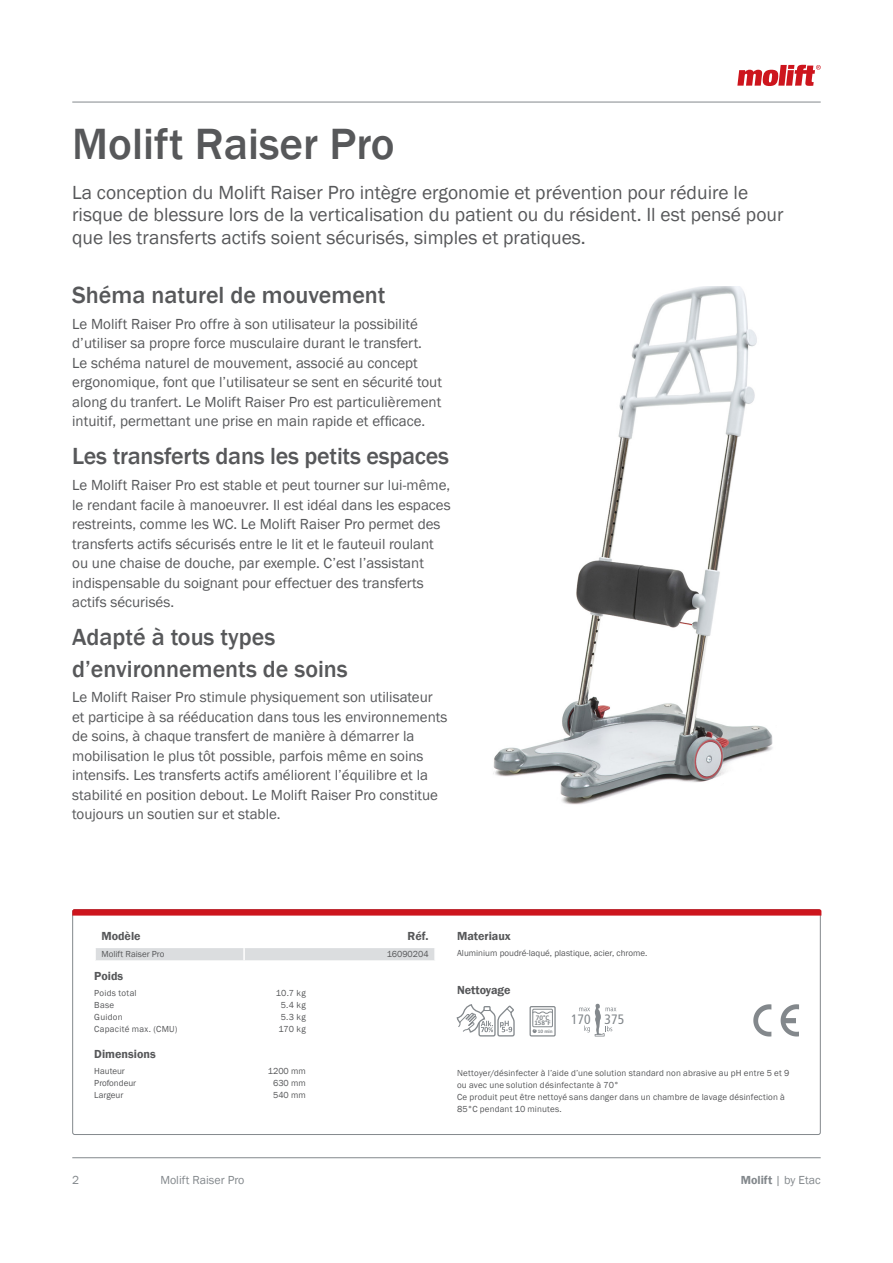
<style>
.page{position:relative;width:893px;height:1263px;background:#fff}
.page>*{position:absolute;margin:0;border:0;box-sizing:border-box;transform-origin:0 0}
._3__Header_-_Intro{font:500 45px "Franklin Gothic";color:#57585a}
._4__Header_-_Basic_body{font:500 24px/31.5px "Franklin Gothic";color:#57585a}
._3__Body_-_Intro{font:19.5px/22.5px "Franklin Gothic";color:#57585a}
._4__Body_-_Basic_body{font:15px/19.5px "Franklin Gothic";color:#57585a}
.t1{font:condensed 13.65px "Frutiger LT Pro";color:#83888c}
._6__Header_-_Facts{font:600 12px "Franklin Gothic";color:#57585a}
.t2{font:12px "Franklin Gothic";color:#83888c}
._6__Body_-_Facts{font:9px/12px "Franklin Gothic";letter-spacing:.015em;color:#57585a}
.t3{font:700 7.2px/5.6px "Calibri";color:#83888c}
.t4{font:700 5.25px "Calibri";color:#83888c}
.s1{font-weight:600}
</style>
<div class="page">
<img style="left:493px;top:286px;width:280px;height:519px">
<hr style="left:72px;top:102px;width:749px;height:1px;background:#83888c">
<hr style="left:72px;top:1157px;width:749px;height:1px;background:#83888c">
<svg style="left:737px;top:65px;width:84px;height:21px"></svg>
<div style="left:96px;top:948px;width:339px;height:12px;background:#dbdddf"></div>
<svg style="left:457px;top:1004px;width:58px;height:32px"></svg>
<div style="left:532px;top:1009px;width:21px;height:18px;border:1px solid #83888c"></div>
<div style="left:530px;top:1006px;width:26px;height:30px;border:1px solid #83888c"></div>
<svg style="left:533px;top:1029px;width:4px;height:4px"></svg>
<svg style="left:532px;top:1011px;width:21px;height:3px"></svg>
<svg style="left:579px;top:1004px;width:37px;height:32px"></svg>
<svg style="left:753px;top:1004px;width:18px;height:32px"></svg>
<svg style="left:781px;top:1004px;width:18px;height:32px"></svg>
<svg style="left:72px;top:909px;width:749px;height:6px;background:#ca1921"></svg>
<p class="_3__Header_-_Intro" style="left:72px;top:116px;width:324px">Molift Raiser Pro</p>
<p class="_3__Body_-_Intro" style="left:72px;top:181px;width:713px">La conception du Molift Raiser Pro intègre ergonomie et prévention pour réduire le risque de blessure lors de la verticalisation du patient ou du résident. Il est pensé pour que les transferts actifs soient sécurisés, simples et pratiques.</p>
<p class="_4__Header_-_Basic_body" style="left:72px;top:279px;width:315px">Shéma naturel de mouvement</p>
<p class="_4__Body_-_Basic_body" style="left:72px;top:314px;width:371px">Le Molift Raiser Pro offre à son utilisateur la possibilité d’utiliser sa propre force musculaire durant le transfert.<br>Le schéma naturel de mouvement, associé au concept ergonomique, font que l’utilisateur se sent en sécurité tout along du tranfert. Le Molift Raiser Pro est particulièrement intuitif, permettant une prise en main rapide et efficace.</p>
<p class="_4__Header_-_Basic_body" style="left:72px;top:441px;width:378px">Les transferts dans les petits espaces</p>
<p class="_4__Body_-_Basic_body" style="left:72px;top:476px;width:380px">Le Molift Raiser Pro est stable et peut tourner sur lui-même, le rendant facile à manoeuvrer. Il est idéal dans les espaces restreints, comme les WC. Le Molift Raiser Pro permet des transferts actifs sécurisés entre le lit et le fauteuil roulant ou une chaise de douche, par exemple. C’est l’assistant indispensable du soignant pour effectuer des transferts actifs sécurisés.</p>
<p class="_4__Header_-_Basic_body" style="left:72px;top:621px;width:277px">Adapté à tous types d’environnements de soins</p>
<p class="_4__Body_-_Basic_body" style="left:72px;top:688px;width:377px">Le Molift Raiser Pro stimule physiquement son utilisateur et participe à sa rééducation dans tous les environnements de soins, à chaque transfert de manière à démarrer la mobilisation le plus tôt possible, parfois même en soins intensifs. Les transferts actifs améliorent l’équilibre et la stabilité en position debout. Le Molift Raiser Pro constitue toujours un soutien sur et stable.</p>
<p class="_6__Header_-_Facts" style="left:101px;top:928px;width:41px">Modèle</p>
<p class="_6__Header_-_Facts" style="left:407px;top:928px;width:23px">Réf.</p>
<p class="_6__Body_-_Facts" style="left:101px;top:948px;width:64px">Molift Raiser Pro</p>
<p class="_6__Body_-_Facts" style="left:387px;top:948px;width:43px">16090204</p>
<p class="_6__Header_-_Facts" style="left:94px;top:968px;width:30px">Poids</p>
<p class="_6__Body_-_Facts" style="left:94px;top:987px;width:44px">Poids total</p>
<p class="_6__Body_-_Facts" style="left:276px;top:987px;width:31px">10.7 kg</p>
<p class="_6__Body_-_Facts" style="left:94px;top:999px;width:22px">Base</p>
<p class="_6__Body_-_Facts" style="left:281px;top:999px;width:27px">5.4 kg</p>
<p class="_6__Body_-_Facts" style="left:94px;top:1011px;width:30px">Guidon</p>
<p class="_6__Body_-_Facts" style="left:281px;top:1011px;width:27px">5.3 kg</p>
<p class="_6__Body_-_Facts" style="left:94px;top:1023px;width:85px">Capacité max. (CMU)</p>
<p class="_6__Body_-_Facts" style="left:279px;top:1023px;width:29px">170 kg</p>
<p class="_6__Header_-_Facts" style="left:94px;top:1046px;width:63px">Dimensions</p>
<p class="_6__Body_-_Facts" style="left:94px;top:1065px;width:32px">Hauteur</p>
<p class="_6__Body_-_Facts" style="left:268px;top:1065px;width:39px">1200 mm</p>
<p class="_6__Body_-_Facts" style="left:94px;top:1077px;width:43px">Profondeur</p>
<p class="_6__Body_-_Facts" style="left:273px;top:1077px;width:34px">630 mm</p>
<p class="_6__Body_-_Facts" style="left:94px;top:1089px;width:31px">Largeur</p>
<p class="_6__Body_-_Facts" style="left:273px;top:1089px;width:34px">540 mm</p>
<p class="_6__Header_-_Facts" style="left:457px;top:928px;width:55px">Materiaux</p>
<p class="_6__Body_-_Facts" style="left:457px;top:947px;width:192px">Aluminium poudré-laqué, plastique, acier, chrome.</p>
<p class="_6__Header_-_Facts" style="left:457px;top:982px;width:55px">Nettoyage</p>
<p class="t3" style="left:534px;top:1014px;width:18px">70°C<br>158°F</p>
<p class="t4" style="left:538px;top:1027px;width:16px">10 min</p>
<p class="t1" style="left:571px;top:1011px;width:55px">170 375</p>
<p class="_6__Body_-_Facts" style="left:457px;top:1067px;width:334px">Nettoyer/désinfecter à l’aide d’une solution standard non abrasive au pH entre 5 et 9 ou avec une solution désinfectante à 70°<br>Ce produit peut être nettoyé sans danger dans un chambre de lavage désinfection à 85°C pendant 10 minutes.</p>
<p class="t2" style="left:72px;top:1173px;width:9px">2</p>
<p class="t2" style="left:160px;top:1173px;width:85px">Molift Raiser Pro</p>
<p class="t2" style="left:741px;top:1173px;width:81px"><span class="s1">Molift</span> | by Etac</p>
</div>
